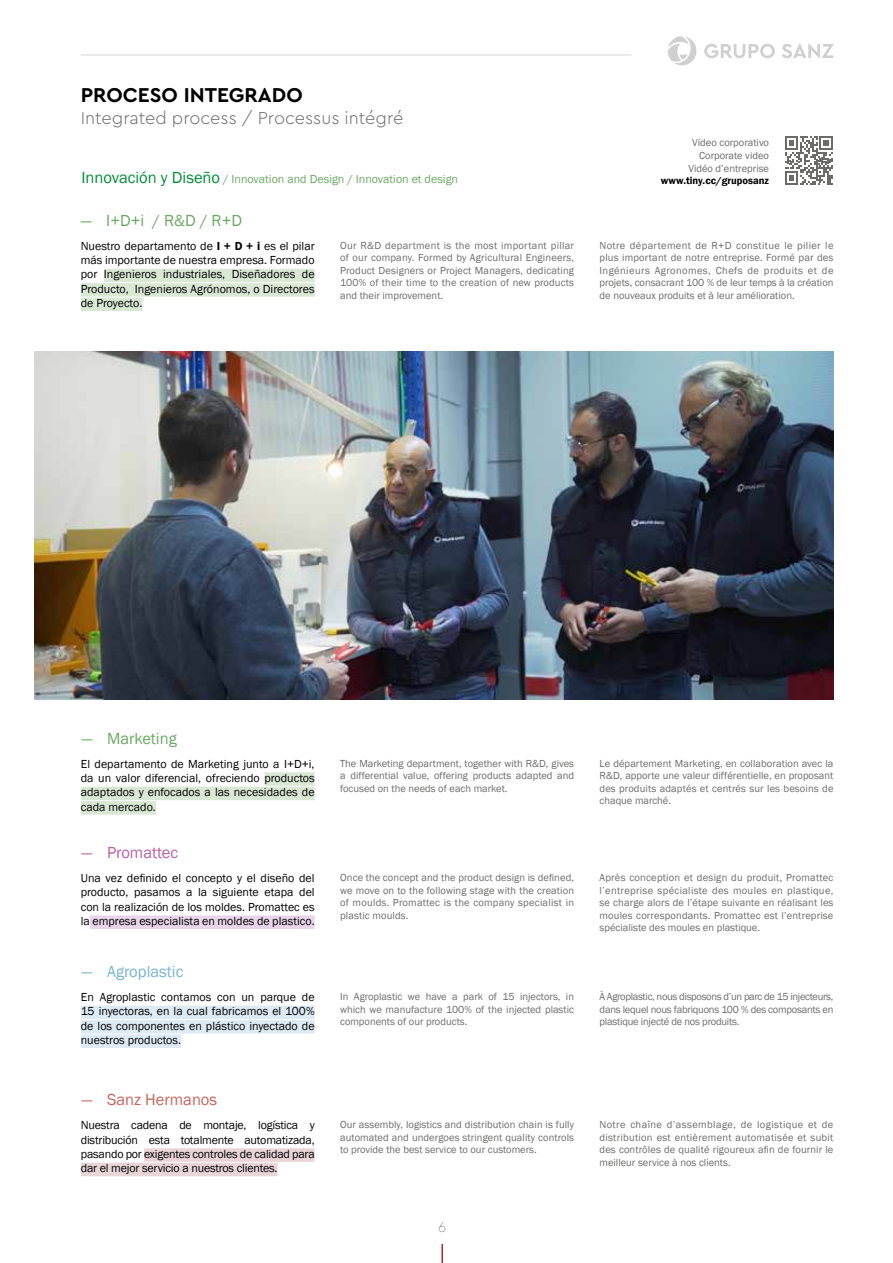
<style>
.page{position:relative;width:893px;height:1263px;background:#fff}
.page>*{position:absolute;margin:0;border:0;box-sizing:border-box;transform-origin:0 0}
.t1{font:700 21px "Cera Pro";color:#000}
.t2{font:300 18px "Cera Pro";color:#6b6b6a}
.t3{font:16.5px "Franklin Gothic";color:#6ba864}
.t4{font:16.5px "Franklin Gothic";color:#c7655b}
.t5{font:16.5px "Franklin Gothic";color:#76b4d0}
.t6{font:16.5px "Franklin Gothic";color:#b761a0}
.t7{font:100 15px "Cera Pro";color:#6b6b6a}
.t8{font:12px/14.4px "Franklin Gothic";color:#000;text-align:justify}
.t9{font:12px "Franklin Gothic";color:#6ba864}
.t10{font:10.5px/12.6px "Franklin Gothic";color:#6b6b6a;text-align:justify}
.t11{font:600 10.5px "Franklin Gothic";color:#000}
.s1{font-size:16.5px;color:#008d36}
.s2{font-weight:600}
</style>
<div class="page">
<svg style="left:441px;top:1244px;width:2px;height:19px"></svg>
<div style="left:104px;top:269px;width:211px;height:13px;background:#dae7d5"></div>
<div style="left:81px;top:283px;width:234px;height:14px;background:#dae7d5"></div>
<div style="left:81px;top:298px;width:61px;height:13px;background:#dae7d5"></div>
<div style="left:264px;top:772px;width:51px;height:14px;background:#dae7d5"></div>
<div style="left:81px;top:787px;width:234px;height:13px;background:#dae7d5"></div>
<div style="left:81px;top:801px;width:75px;height:13px;background:#dae7d5"></div>
<div style="left:90px;top:915px;width:225px;height:14px;background:#e9d5e9"></div>
<div style="left:81px;top:1006px;width:234px;height:13px;background:#deeaf3"></div>
<div style="left:81px;top:1020px;width:234px;height:13px;background:#deeaf3"></div>
<div style="left:81px;top:1034px;width:100px;height:14px;background:#deeaf3"></div>
<div style="left:144px;top:1148px;width:171px;height:14px;background:#ead5d6"></div>
<div style="left:81px;top:1163px;width:196px;height:13px;background:#ead5d6"></div>
<img style="left:34px;top:351px;width:799px;height:349px">
<svg style="left:668px;top:36px;width:29px;height:30px"></svg>
<svg style="left:704px;top:44px;width:71px;height:14px"></svg>
<svg style="left:782px;top:44px;width:51px;height:14px"></svg>
<hr style="left:81px;top:54px;width:550px;height:2px;background:#e3e3e3">
<svg style="left:785px;top:136px;width:48px;height:49px"></svg>
<h1 class="t1" style="left:81px;top:81px;width:223px">PROCESO INTEGRADO</h1>
<h2 class="t2" style="left:81px;top:106px;width:324px">Integrated process / Processus intégré</h2>
<p class="t9" style="left:81px;top:172px;width:378px"><span class="s1">Innovación y Diseño</span> / Innovation and Design / Innovation et design</p>
<p class="t10" style="left:688px;top:137px;width:82px;text-align:right">Vídeo corporativo<br>Corporate video<br>Vidéo d’entreprise</p>
<p class="t11" style="left:661px;top:174px;width:110px">www.tiny.cc/gruposanz</p>
<h3 class="t3" style="left:81px;top:210px;width:163px">― I+D+i / R&amp;D / R+D</h3>
<p class="t8" style="left:81px;top:239px;width:235px">Nuestro departamento de <span class="s2">I + D + i</span> es el pilar más importante de nuestra empresa. Formado por Ingenieros industriales, Diseñadores de Producto, Ingenieros Agrónomos, o Directores de Proyecto.</p>
<p class="t10" style="left:340px;top:239px;width:235px">Our R&amp;D department is the most important pillar of our company. Formed by Agricultural Engineers, Product Designers or Project Managers, dedicating 100% of their time to the creation of new products and their improvement.</p>
<p class="t10" style="left:600px;top:239px;width:235px">Notre département de R+D constitue le pilier le plus important de notre entreprise. Formé par des Ingénieurs Agronomes, Chefs de produits et de projets, consacrant 100 % de leur temps à la création de nouveaux produits et à leur amélioration.</p>
<h3 class="t3" style="left:81px;top:728px;width:97px">― Marketing</h3>
<p class="t8" style="left:81px;top:757px;width:235px">El departamento de Marketing junto a I+D+i, da un valor diferencial, ofreciendo productos adaptados y enfocados a las necesidades de cada mercado.</p>
<p class="t10" style="left:340px;top:757px;width:235px">The Marketing department, together with R&amp;D, gives a differential value, offering products adapted and focused on the needs of each market.</p>
<p class="t10" style="left:600px;top:757px;width:235px">Le département Marketing, en collaboration avec la R&amp;D, apporte une valeur différentielle, en proposant des produits adaptés et centrés sur les besoins de chaque marché.</p>
<h3 class="t6" style="left:81px;top:842px;width:98px">― Promattec</h3>
<p class="t8" style="left:81px;top:871px;width:235px">Una vez definido el concepto y el diseño del producto, pasamos a la siguiente etapa del con la realización de los moldes. Promattec es la empresa especialista en moldes de plastico.</p>
<p class="t10" style="left:340px;top:871px;width:235px">Once the concept and the product design is defined, we move on to the following stage with the creation of moulds. Promattec is the company specialist in plastic moulds.</p>
<p class="t10" style="left:600px;top:871px;width:235px">Après conception et design du produit, Promattec l’entreprise spécialiste des moules en plastique, se charge alors de l’étape suivante en réalisant les moules correspondants. Promattec est l’entreprise spécialiste des moules en plastique.</p>
<h3 class="t5" style="left:81px;top:961px;width:103px">― Agroplastic</h3>
<p class="t8" style="left:81px;top:990px;width:235px">En Agroplastic contamos con un parque de 15 inyectoras, en la cual fabricamos el 100% de los componentes en plástico inyectado de nuestros productos.</p>
<p class="t10" style="left:340px;top:990px;width:235px">In Agroplastic we have a park of 15 injectors, in which we manufacture 100% of the injected plastic components of our products.</p>
<p class="t10" style="left:600px;top:990px;width:235px">À Agroplastic, nous disposons d’un parc de 15 injecteurs, dans lequel nous fabriquons 100 % des composants en plastique injecté de nos produits.</p>
<h3 class="t4" style="left:81px;top:1089px;width:137px">― Sanz Hermanos</h3>
<p class="t8" style="left:81px;top:1118px;width:235px">Nuestra cadena de montaje, logística y distribución esta totalmente automatizada, pasando por exigentes controles de calidad para dar el mejor servicio a nuestros clientes.</p>
<p class="t10" style="left:340px;top:1119px;width:235px">Our assembly, logistics and distribution chain is fully automated and undergoes stringent quality controls to provide the best service to our customers.</p>
<p class="t10" style="left:599px;top:1119px;width:235px">Notre chaîne d’assemblage, de logistique et de distribution est entièrement automatisée et subit des contrôles de qualité rigoureux afin de fournir le meilleur service à nos clients.</p>
<h3 class="t7" style="left:438px;top:1216px;width:10px">6</h3>
</div>
